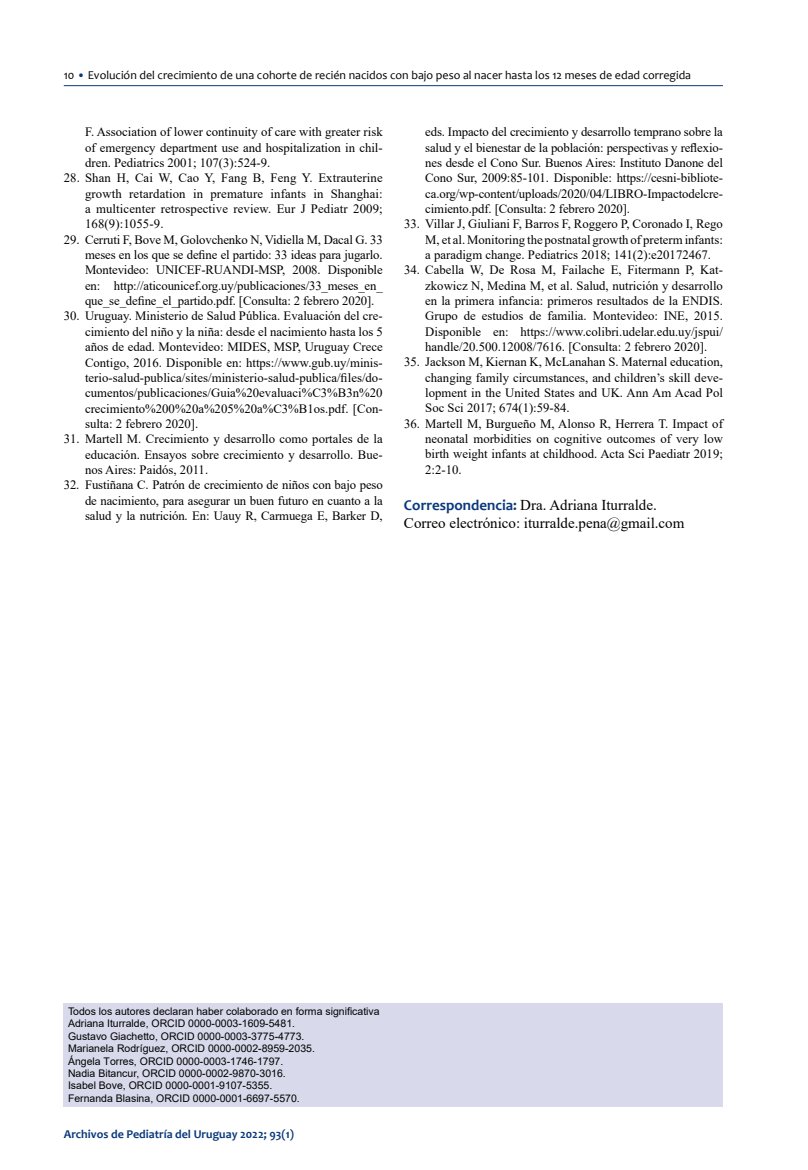
<style>
.page{position:relative;width:808px;height:1170px;background:#fff}
.page>*{position:absolute;margin:0;border:0;box-sizing:border-box;transform-origin:0 0}
.t1{font:15px/18px "Times New Roman";color:#000}
.t2{font:12.75px/15.3px "Times New Roman";color:#000;text-align:justify}
.t3{font:12px "Candara";color:#000}
.t4{font:700 12px "Candara";color:#0a397c}
.t5{font:10.5px/12.5px "Arial";color:#000}
.s1{color:#0a397c}
.s2{font-family:"Candara";font-weight:700;color:#0a397c}
</style>
<div class="page">
<hr style="left:64px;top:85px;width:659px;height:1px;background:#0a397c">
<div style="left:64px;top:1002px;width:659px;height:104px;background:#d8daeb"></div>
<p class="t3" style="left:64px;top:67px;width:629px">10 <span class="s1">•</span> Evolución del crecimiento de una cohorte de recién nacidos con bajo peso al nacer hasta los 12 meses de edad corregida</p>
<p class="t2" style="left:85px;top:124px;width:299px">F. Association of lower continuity of care with greater risk of emergency department use and hospitalization in chil&shy;dren. Pediatrics 2001; 107(3):524-9.</p>
<p class="t2" style="left:85px;top:170px;width:299px;text-indent:-21px">28. Shan H, Cai W, Cao Y, Fang B, Feng Y. Extrauterine growth retardation in premature infants in Shanghai: a multicenter retrospective review. Eur J Pediatr 2009; 168(9):1055-9.</p>
<p class="t2" style="left:85px;top:231px;width:299px;text-indent:-21px">29. Cerruti F, Bove M, Golovchenko N, Vidiella M, Dacal G. 33 meses en los que se define el partido: 33 ideas para jugarlo.<br>Montevideo: UNICEF-RUANDI-MSP, 2008. Disponible en: http://aticounicef.org.uy/publicaciones/33_meses_en_ que_se_define_el_partido.pdf. [Consulta: 2 febrero 2020].</p>
<p class="t2" style="left:85px;top:308px;width:299px;text-indent:-21px">30. Uruguay. Ministerio de Salud Pública. Evaluación del cre&shy;cimiento del niño y la niña: desde el nacimiento hasta los 5 años de edad. Montevideo: MIDES, MSP, Uruguay Crece Contigo, 2016. Disponible en: https://www.gub.uy/minis&shy;terio-salud-publica/sites/ministerio-salud-publica/files/do&shy;cumentos/publicaciones/Guia%20evaluaci%C3%B3n%20 crecimiento%200%20a%205%20a%C3%B1os.pdf. [Con&shy;sulta: 2 febrero 2020].</p>
<p class="t2" style="left:85px;top:431px;width:299px;text-indent:-21px">31. Martell M. Crecimiento y desarrollo como portales de la educación. Ensayos sobre crecimiento y desarrollo. Bue&shy;nos Aires: Paidós, 2011.</p>
<p class="t2" style="left:85px;top:477px;width:299px;text-indent:-21px">32. Fustiñana C. Patrón de crecimiento de niños con bajo peso de nacimiento, para asegurar un buen futuro en cuanto a la salud y la nutrición. En: Uauy R, Carmuega E, Barker D,</p>
<p class="t2" style="left:425px;top:124px;width:299px">eds. Impacto del crecimiento y desarrollo temprano sobre la salud y el bienestar de la población: perspectivas y reflexio&shy;nes desde el Cono Sur. Buenos Aires: Instituto Danone del Cono Sur, 2009:85-101. Disponible: https://cesni-bibliote&shy;ca.org/wp-content/uploads/2020/04/LIBRO-Impactodelcre&shy;cimiento.pdf. [Consulta: 2 febrero 2020].</p>
<p class="t2" style="left:425px;top:216px;width:299px;text-indent:-21px">33. Villar J, Giuliani F, Barros F, Roggero P, Coronado I, Rego M, et al. Monitoring the postnatal growth of preterm infants: a paradigm change. Pediatrics 2018; 141(2):e20172467.</p>
<p class="t2" style="left:425px;top:262px;width:299px;text-indent:-21px">34. Cabella W, De Rosa M, Failache E, Fitermann P, Kat&shy;zkowicz N, Medina M, et al. Salud, nutrición y desarrollo en la primera infancia: primeros resultados de la ENDIS.<br>Grupo de estudios de familia. Montevideo: INE, 2015.<br>Disponible en: https://www.colibri.udelar.edu.uy/jspui/ handle/20.500.12008/7616. [Consulta: 2 febrero 2020].</p>
<p class="t2" style="left:425px;top:354px;width:299px;text-indent:-21px">35. Jackson M, Kiernan K, McLanahan S. Maternal education, changing family circumstances, and children’s skill deve&shy;lopment in the United States and UK. Ann Am Acad Pol Soc Sci 2017; 674(1):59-84.</p>
<p class="t2" style="left:425px;top:415px;width:299px;text-indent:-21px">36. Martell M, Burgueño M, Alonso R, Herrera T. Impact of neonatal morbidities on cognitive outcomes of very low birth weight infants at childhood. Acta Sci Paediatr 2019; 2:2-10.</p>
<p class="t1" style="left:404px;top:495px;width:282px"><span class="s2">Correspondencia:</span> Dra. Adriana Iturralde.<br>Correo electrónico: iturralde.pena@gmail.com</p>
<p class="t5" style="left:68px;top:1004px;width:313px">Todos los autores declaran haber colaborado en forma significativa Adriana Iturralde, ORCID 0000-0003-1609-5481.<br>Gustavo Giachetto, ORCID 0000-0003-3775-4773.<br>Marianela Rodríguez, ORCID 0000-0002-8959-2035.<br>Ángela Torres, ORCID 0000-0003-1746-1797.<br>Nadia Bitancur, ORCID 0000-0002-9870-3016.<br>Isabel Bove, ORCID 0000-0001-9107-5355.<br>Fernanda Blasina, ORCID 0000-0001-6697-5570.</p>
<p class="t4" style="left:64px;top:1126px;width:232px">Archivos de Pediatría del Uruguay 2022; 93(1)</p>
</div>
